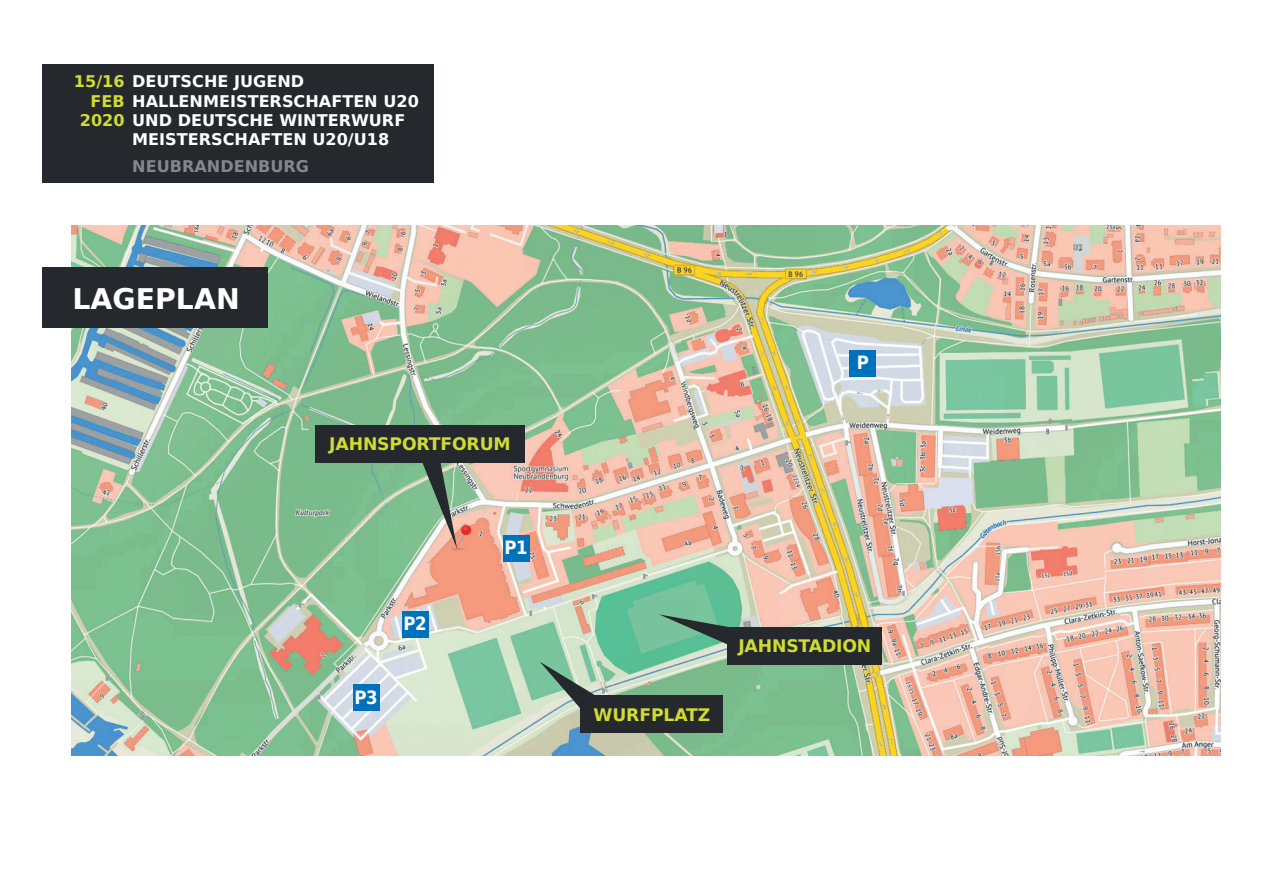
<style>
.page{position:relative;width:1263px;height:893px;background:#fff}
.page>*{position:absolute;margin:0;border:0;box-sizing:border-box;transform-origin:0 0}
.t1{font:700 28.35px "DejaVu Sans";color:#fff}
.t2{font:700 18.45px "DejaVu Sans Condensed";color:#fff}
.t3{font:700 17.25px "DejaVu Sans";letter-spacing:-.01em;color:#cedc33}
.t4{font:700 16.05px "DejaVu Sans";color:#fff}
.t5{font:700 16.05px "DejaVu Sans";color:#81888e}
.t6{font:700 16.05px "DejaVu Sans";color:#cedc33}
</style>
<div class="page">
<img style="left:71px;top:225px;width:1150px;height:530px">
<div style="left:503px;top:535px;width:26px;height:26px;background:#0072bc"></div>
<div style="left:402px;top:611px;width:26px;height:26px;background:#0072bc"></div>
<div style="left:353px;top:684px;width:26px;height:27px;background:#0072bc"></div>
<div style="left:850px;top:350px;width:26px;height:26px;background:#0072bc"></div>
<div style="left:315px;top:425px;width:209px;height:37px;background:#25282d"></div>
<svg style="left:421px;top:462px;width:36px;height:87px;background:#879c84"></svg>
<svg style="left:540px;top:662px;width:67px;height:54px;background:#9ab7a2"></svg>
<div style="left:581px;top:695px;width:142px;height:38px;background:#25282d"></div>
<svg style="left:659px;top:614px;width:90px;height:33px;background:#609e83"></svg>
<div style="left:727px;top:627px;width:155px;height:37px;background:#25282d"></div>
<div style="left:43px;top:267px;width:225px;height:60px;background:#25282d"></div>
<div style="left:43px;top:64px;width:391px;height:119px;background:#25282d"></div>
<p class="t6" style="left:74px;top:69px;width:52px">15/16</p>
<p class="t6" style="left:90px;top:88px;width:36px">FEB</p>
<p class="t6" style="left:80px;top:107px;width:46px">2020</p>
<p class="t4" style="left:132px;top:69px;width:173px">DEUTSCHE JUGEND</p>
<p class="t4" style="left:132px;top:88px;width:288px">HALLENMEISTERSCHAFTEN U20</p>
<p class="t4" style="left:132px;top:107px;width:275px">UND DEUTSCHE WINTERWURF</p>
<p class="t4" style="left:132px;top:126px;width:259px">MEISTERSCHAFTEN U20/U18</p>
<p class="t5" style="left:132px;top:153px;width:178px">NEUBRANDENBURG</p>
<p class="t1" style="left:72px;top:276px;width:169px">LAGEPLAN</p>
<p class="t3" style="left:329px;top:430px;width:183px">JAHNSPORTFORUM</p>
<p class="t2" style="left:354px;top:682px;width:25px">P3</p>
<p class="t2" style="left:403px;top:609px;width:25px">P2</p>
<p class="t2" style="left:504px;top:533px;width:25px">P1</p>
<p class="t2" style="left:857px;top:347px;width:14px">P</p>
<p class="t3" style="left:594px;top:700px;width:118px">WURFPLATZ</p>
<p class="t3" style="left:738px;top:632px;width:135px">JAHNSTADION</p>
</div>
